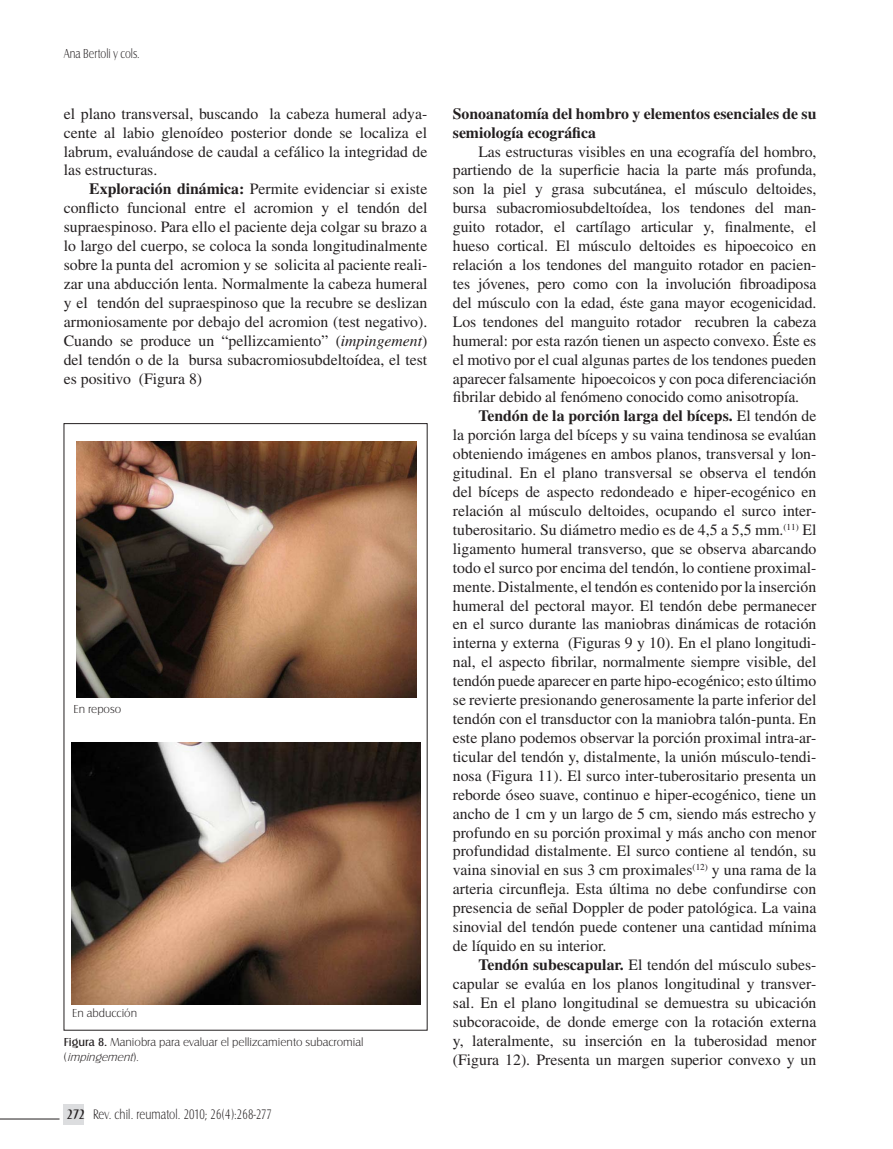
<style>
.page{position:relative;width:893px;height:1149px;background:#fff}
.page>*{position:absolute;margin:0;border:0;box-sizing:border-box;transform-origin:0 0}
.cuerpo_del_texto{font:15.75px/18.9px "Times";color:#231f20;text-align:justify}
.cuerpo_del_texto-2{font:700 15.75px/18.9px "Times";color:#231f20}
.autor{font:14.25px "Castle T Ligh";letter-spacing:.01em;color:#231f20;scale:.8 1}
.t1{font:700 14.25px "Barbedor T";color:#231f20;scale:.8 1}
.cuerpo_del_texto-3{font:13.5px "Castle T Ligh";color:#231f20;scale:.8 1}
.cuerpo_del_texto-4{font:12px "Castle T Ligh";color:#231f20}
.cuerpo_del_texto-5{font:italic 12px "Castle T Ligh";color:#231f20}
.s1{font-weight:700}
.s2{font-style:italic}
.s3{font-family:"Castle T"}
.s4{font-style:normal}
</style>
<div class="page">
<div style="left:64px;top:1104px;width:20px;height:20px;background:#dcdddf"></div>
<hr style="left:0;top:1118px;width:60px;height:1px;background:#231f20">
<img style="left:72px;top:742px;width:348px;height:261px">
<img style="left:76px;top:441px;width:340px;height:255px">
<p class="cuerpo_del_texto-3" style="left:64px;top:47px;width:97px">Ana Bertoli y cols.</p>
<p class="cuerpo_del_texto" style="left:64px;top:104px;width:365px">el plano transversal, buscando la cabeza humeral adya&shy;cente al labio glenoídeo posterior donde se localiza el labrum, evaluándose de caudal a cefálico la integridad de las estructuras.</p>
<p class="cuerpo_del_texto" style="left:64px;top:179px;width:365px;text-indent:26px"><span class="s1">Exploración dinámica:</span> Permite evidenciar si existe conflicto funcional entre el acromion y el tendón del supraespinoso. Para ello el paciente deja colgar su brazo a lo largo del cuerpo, se coloca la sonda longitudinalmente sobre la punta del acromion y se solicita al paciente reali&shy;zar una abducción lenta. Normalmente la cabeza humeral y el tendón del supraespinoso que la recubre se deslizan armoniosamente por debajo del acromion (test negativo).<br>Cuando se produce un “pellizcamiento” (<span class="s2">impingement</span>) del tendón o de la bursa subacromiosubdeltoídea, el test es positivo (Figura 8)</p>
<p class="cuerpo_del_texto-4" style="left:73px;top:702px;width:49px">En reposo</p>
<p class="cuerpo_del_texto-4" style="left:72px;top:1006px;width:67px">En abducción</p>
<p class="cuerpo_del_texto-4" style="left:64px;top:1035px;width:301px"><span class="s3">Figura 8.</span> Maniobra para evaluar el pellizcamiento subacromial</p>
<p class="cuerpo_del_texto-5" style="left:64px;top:1049px;width:77px"><span class="s4">(</span> impingement<span class="s4">) .</span></p>
<p class="t1" style="left:67px;top:1106px;width:25px">272</p>
<p class="autor" style="left:93px;top:1106px;width:225px">Rev. chil. reumatol. 2010; 26(4):268-277</p>
<p class="cuerpo_del_texto-2" style="left:453px;top:104px;width:365px">Sonoanatomía del hombro y elementos esenciales de su semiología ecográfica</p>
<p class="cuerpo_del_texto" style="left:453px;top:142px;width:365px;text-indent:26px">Las estructuras visibles en una ecografía del hombro, partiendo de la superficie hacia la parte más profunda, son la piel y grasa subcutánea, el músculo deltoides, bursa subacromiosubdeltoídea, los tendones del man&shy;guito rotador, el cartílago articular y, finalmente, el hueso cortical. El músculo deltoides es hipoecoico en relación a los tendones del manguito rotador en pacien&shy;tes jóvenes, pero como con la involución fibroadiposa del músculo con la edad, éste gana mayor ecogenicidad.<br>Los tendones del manguito rotador recubren la cabeza humeral: por esta razón tienen un aspecto convexo. Éste es el motivo por el cual algunas partes de los tendones pueden aparecer falsamente hipoecoicos y con poca diferenciación fibrilar debido al fenómeno conocido como anisotropía.</p>
<p class="cuerpo_del_texto" style="left:453px;top:406px;width:365px;text-indent:26px"><span class="s1">Tendón de la porción larga del bíceps.</span> El tendón de la porción larga del bíceps y su vaina tendinosa se evalúan obteniendo imágenes en ambos planos, transversal y lon&shy;gitudinal. En el plano transversal se observa el tendón del bíceps de aspecto redondeado e hiper-ecogénico en relación al músculo deltoides, ocupando el surco inter&shy;tuberositario. Su diámetro medio es de 4,5 a 5,5 mm.<sup>(11)</sup> El ligamento humeral transverso, que se observa abarcando todo el surco por encima del tendón, lo contiene proximal&shy;mente. Distalmente, el tendón es contenido por la inserción humeral del pectoral mayor. El tendón debe permanecer en el surco durante las maniobras dinámicas de rotación interna y externa (Figuras 9 y 10). En el plano longitudi&shy;nal, el aspecto fibrilar, normalmente siempre visible, del tendón puede aparecer en parte hipo-ecogénico; esto último se revierte presionando generosamente la parte inferior del tendón con el transductor con la maniobra talón-punta. En este plano podemos observar la porción proximal intra-ar&shy;ticular del tendón y, distalmente, la unión músculo-tendi&shy;nosa (Figura 11). El surco inter-tuberositario presenta un reborde óseo suave, continuo e hiper-ecogénico, tiene un ancho de 1 cm y un largo de 5 cm, siendo más estrecho y profundo en su porción proximal y más ancho con menor profundidad distalmente. El surco contiene al tendón, su vaina sinovial en sus 3 cm proximales<sup>(12)</sup> y una rama de la arteria circunfleja. Esta última no debe confundirse con presencia de señal Doppler de poder patológica. La vaina sinovial del tendón puede contener una cantidad mínima de líquido en su interior.</p>
<p class="cuerpo_del_texto" style="left:453px;top:954px;width:365px;text-indent:26px"><span class="s1">Tendón subescapular.</span> El tendón del músculo subes&shy;capular se evalúa en los planos longitudinal y transver&shy;sal. En el plano longitudinal se demuestra su ubicación subcoracoide, de donde emerge con la rotación externa y, lateralmente, su inserción en la tuberosidad menor (Figura 12). Presenta un margen superior convexo y un</p>
</div>
